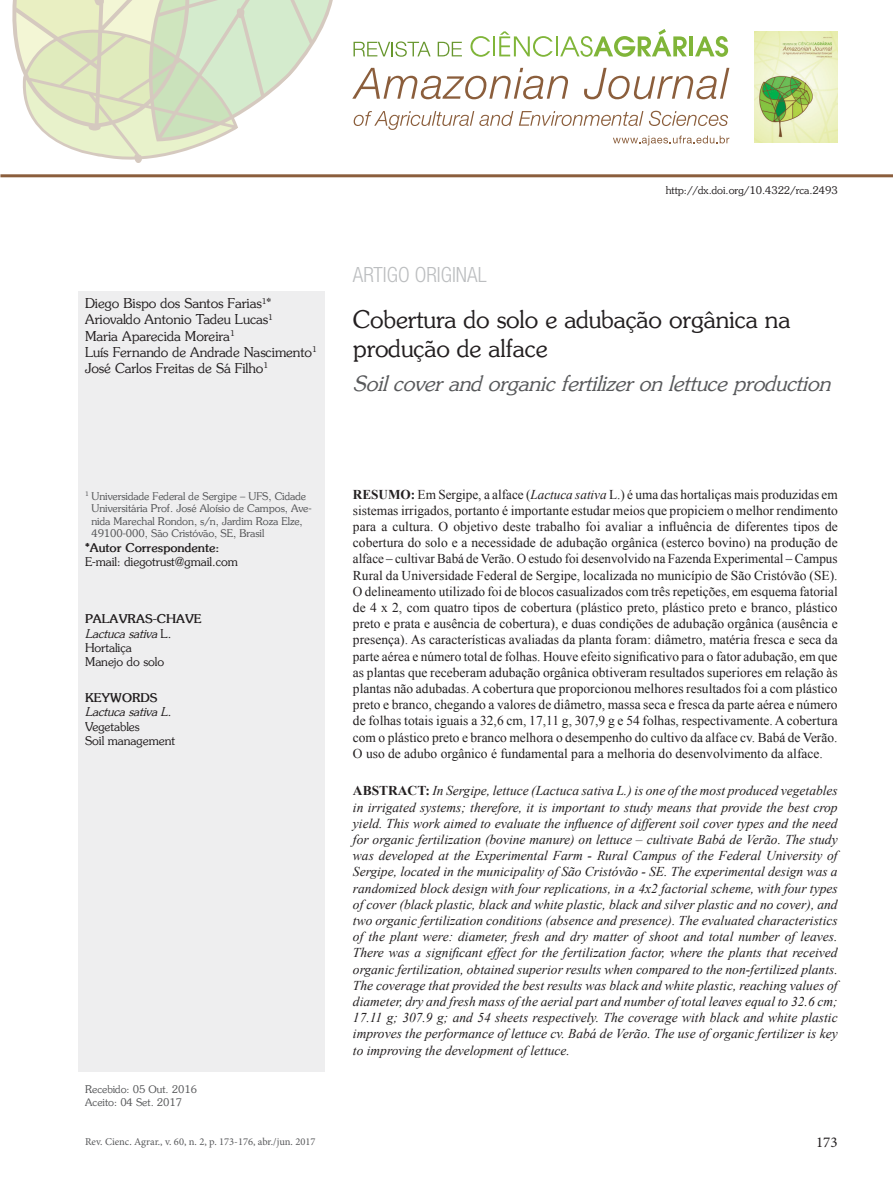
<style>
.page{position:relative;width:893px;height:1191px;background:#fff}
.page>*{position:absolute;margin:0;border:0;box-sizing:border-box;transform-origin:0 0}
.ArticleTitle{font:24px/28.8px "Souvenir";color:#231f20}
.ArticleTitle-Trans1{font:italic 21px "Souvenir";color:#58595b}
.ArticleTypeAlt{font:300 condensed 21px "Helvetica Neue";color:#bcbec0}
.pagenumber{font:15px "Minion Pro";color:#231f20}
.Abstract{font:13.5px/16.2px "Times New Roman";color:#231f20;text-align:justify}
.Abstract-Trans1{font:italic 13.5px/16.2px "Times New Roman";color:#231f20;text-align:justify}
.Authors{font:13.5px "Souvenir";color:#231f20}
.t1{font:12px/14.4px "Souvenir";color:#231f20}
.t2{font:700 12px "Souvenir";color:#231f20}
.History{font:10.5px/12.6px "Souvenir";color:#58595b}
.pubNameFooter{font:10.5px "Minion Pro";color:#58595b}
.ArticleDOIAlt{font:10.5px "Souvenir";color:#231f20}
.s1{font-weight:700}
.s2{font-style:italic}
.s3{font-weight:700;font-style:normal}
</style>
<div class="page">
<div style="left:79px;top:291px;width:246px;height:780px;background:#eeeeef"></div>
<svg style="left:12px;top:0;width:321px;height:163px"></svg>
<hr style="left:0;top:174px;width:893px;height:3px;background:#8b5e3c">
<svg style="left:353px;top:41px;width:78px;height:16px"></svg>
<svg style="left:438px;top:42px;width:24px;height:14px"></svg>
<svg style="left:470px;top:36px;width:20px;height:21px"></svg>
<hr style="left:493px;top:36px;width:2px;height:20px;background:#80b539">
<svg style="left:499px;top:31px;width:54px;height:26px"></svg>
<hr style="left:556px;top:36px;width:2px;height:20px;background:#80b539">
<svg style="left:560px;top:29px;width:127px;height:28px"></svg>
<hr style="left:689px;top:36px;width:4px;height:20px;background:#80b539">
<svg style="left:695px;top:36px;width:33px;height:21px"></svg>
<svg style="left:352px;top:68px;width:216px;height:31px"></svg>
<svg style="left:584px;top:68px;width:145px;height:31px"></svg>
<svg style="left:354px;top:111px;width:159px;height:19px"></svg>
<svg style="left:519px;top:111px;width:124px;height:15px"></svg>
<svg style="left:649px;top:111px;width:79px;height:15px"></svg>
<svg style="left:613px;top:136px;width:116px;height:9px"></svg>
<img style="left:755px;top:32px;width:83px;height:110px">
<p class="Authors" style="left:85px;top:295px;width:188px">Diego Bispo dos Santos Farias<sup>1</sup>*</p>
<p class="Authors" style="left:85px;top:311px;width:189px">Ariovaldo Antonio Tadeu Lucas<sup>1</sup></p>
<p class="Authors" style="left:85px;top:327px;width:151px">Maria Aparecida Moreira<sup>1</sup></p>
<p class="Authors" style="left:85px;top:343px;width:233px">Luís Fernando de Andrade Nascimento<sup>1</sup></p>
<p class="Authors" style="left:85px;top:360px;width:185px">José Carlos Freitas de Sá Filho<sup>1</sup></p>
<p class="ArticleTypeAlt" style="left:353px;top:262px;width:135px">ARTIGO ORIGINAL</p>
<p class="ArticleDOIAlt" style="left:666px;top:184px;width:173px">http://dx.doi.org/10.4322/rca.2493</p>
<p class="ArticleTitle" style="left:353px;top:304px;width:439px">Cobertura do solo e adubação orgânica na produção de alface</p>
<p class="ArticleTitle-Trans1" style="left:353px;top:370px;width:479px">Soil cover and organic fertilizer on lettuce production</p>
<p class="History" style="left:91px;top:489px;width:222px;text-indent:-6px"><sup>1</sup> Universidade Federal de Sergipe – UFS, Cidade Universitária Prof. José Aloísio de Campos, Ave&shy;nida Marechal Rondon, s/n, Jardim Roza Elze, 49100-000, São Cristóvão, SE, Brasil</p>
<p class="t2" style="left:85px;top:540px;width:136px">*Autor Correspondente:</p>
<p class="t1" style="left:85px;top:554px;width:154px">E-mail: diegotrust@gmail.com</p>
<p class="t1" style="left:85px;top:611px;width:118px"><span class="s1">PALAVRAS-CHAVE<br></span><span class="s2">Lactuca sativa</span> L.<br>Hortaliça<br>Manejo do solo</p>
<p class="t1" style="left:85px;top:690px;width:91px"><span class="s1">KEYWORDS<br></span><span class="s2">Lactuca sativa L</span>.<br>Vegetables<br>Soil management</p>
<p class="History" style="left:85px;top:1083px;width:113px">Recebido: 05 Out. 2016<br>Aceito: 04 Set. 2017</p>
<p class="Abstract" style="left:353px;top:486px;width:486px"><span class="s1">RESUMO:</span> Em Sergipe, a alface (<span class="s2">Lactuca sativa</span> L.) é uma das hortaliças mais produzidas em sistemas irrigados, portanto é importante estudar meios que propiciem o melhor rendimento para a cultura. O objetivo deste trabalho foi avaliar a influência de diferentes tipos de cobertura do solo e a necessidade de adubação orgânica (esterco bovino) na produção de alface – cultivar Babá de Verão. O estudo foi desenvolvido na Fazenda Experimental – Campus Rural da Universidade Federal de Sergipe, localizada no município de São Cristóvão (SE).<br>O delineamento utilizado foi de blocos casualizados com três repetições, em esquema fatorial de 4 x 2, com quatro tipos de cobertura (plástico preto, plástico preto e branco, plástico preto e prata e ausência de cobertura), e duas condições de adubação orgânica (ausência e presença). As características avaliadas da planta foram: diâmetro, matéria fresca e seca da parte aérea e número total de folhas. Houve efeito significativo para o fator adubação, em que as plantas que receberam adubação orgânica obtiveram resultados superiores em relação às plantas não adubadas. A cobertura que proporcionou melhores resultados foi a com plástico preto e branco, chegando a valores de diâmetro, massa seca e fresca da parte aérea e número de folhas totais iguais a 32,6 cm, 17,11 g, 307,9 g e 54 folhas, respectivamente. A cobertura com o plástico preto e branco melhora o desempenho do cultivo da alface cv. Babá de Verão.<br>O uso de adubo orgânico é fundamental para a melhoria do desenvolvimento da alface.</p>
<p class="Abstract-Trans1" style="left:353px;top:782px;width:486px"><span class="s3">ABSTRACT:</span> In Sergipe, lettuce (Lactuca sativa L.) is one of the most produced vegetables in irrigated systems; therefore, it is important to study means that provide the best crop yield. This work aimed to evaluate the influence of different soil cover types and the need for organic fertilization (bovine manure) on lettuce – cultivate Babá de Verão. The study was developed at the Experimental Farm - Rural Campus of the Federal University of Sergipe, located in the municipality of São Cristóvão - SE. The experimental design was a randomized block design with four replications, in a 4x2 factorial scheme, with four types of cover (black plastic, black and white plastic, black and silver plastic and no cover), and two organic fertilization conditions (absence and presence). The evaluated characteristics of the plant were: diameter, fresh and dry matter of shoot and total number of leaves.<br>There was a significant effect for the fertilization factor, where the plants that received organic fertilization, obtained superior results when compared to the non-fertilized plants.<br>The coverage that provided the best results was black and white plastic, reaching values of diameter, dry and fresh mass of the aerial part and number of total leaves equal to 32.6 cm; 17.11 g; 307.9 g; and 54 sheets respectively. The coverage with black and white plastic improves the performance of lettuce cv. Babá de Verão. The use of organic fertilizer is key to improving the development of lettuce.</p>
<p class="pubNameFooter" style="left:85px;top:1135px;width:232px">Rev. Cienc. Agrar., v. 60, n. 2, p. 173-176, abr./jun. 2017</p>
<p class="pagenumber" style="left:816px;top:1131px;width:23px">173</p>
</div>
